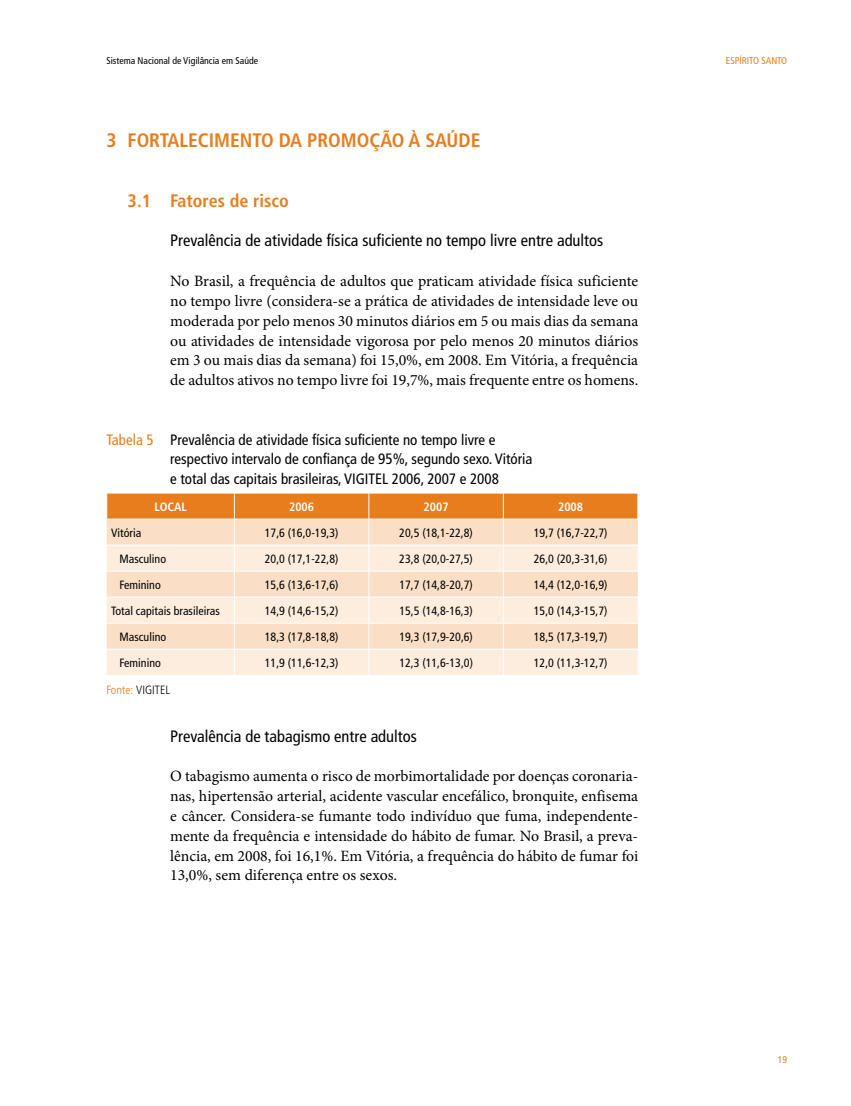
<style>
.page{position:relative;width:851px;height:1106px;background:#fff}
.page>*{position:absolute;margin:0;border:0;box-sizing:border-box;transform-origin:0 0}
.t1{font:700 condensed 19.5px "Frutiger LT Std";color:#e87d1e}
.t2{font:700 condensed 18px "Frutiger LT Std";color:#e87d1e}
.t3{font:condensed 16.5px "Frutiger LT Std";color:#000}
.t4{font:15.75px/19.8px "Minion Pro";letter-spacing:-.005em;color:#000;text-align:justify}
.t5{font:condensed 15px/19.8px "Frutiger LT Std";color:#000}
.t6{font:condensed 12px "Frutiger LT Std";color:#000}
.t7{font:700 condensed 12px "Frutiger LT Std";color:#fff}
.t8{font:300 condensed 12px "Frutiger LT Std";color:#000}
.t9{font:condensed 9.75px "Frutiger LT Std";color:#000}
.t10{font:condensed 9.75px "Frutiger LT Std";color:#e87d1e}
.s1{color:#e87d1e}
</style>
<div class="page">
<svg style="left:106px;top:493px;width:532px;height:182px;background:#f8d9bc"></svg>
<p class="t9" style="left:106px;top:55px;width:153px">Sistema Nacional de Vigilância em Saúde</p>
<p class="t10" style="left:725px;top:55px;width:63px">ESPÍRITO SANTO</p>
<p class="t1" style="left:106px;top:129px;width:375px">3 FORTALECIMENTO DA PROMOÇÃO À SAÚDE</p>
<p class="t2" style="left:128px;top:190px;width:163px">3.1 FATORES DE RISCO</p>
<p class="t3" style="left:170px;top:231px;width:434px">Prevalência de atividade física suficiente no tempo livre entre adultos</p>
<p class="t4" style="left:170px;top:271px;width:469px">No Brasil, a frequência de adultos que praticam atividade física suficiente no tempo livre (considera-se a prática de atividades de intensidade leve ou moderada por pelo menos 30 minutos diários em 5 ou mais dias da semana ou atividades de intensidade vigorosa por pelo menos 20 minutos diários em 3 ou mais dias da semana) foi 15,0%, em 2008. Em Vitória, a frequência de adultos ativos no tempo livre foi 19,7%, mais frequente entre os homens.</p>
<p class="t5" style="left:170px;top:429px;width:364px;text-indent:-64px"><span class="s1">Tabela 5</span> Prevalência de atividade física suficiente no tempo livre e respectivo intervalo de confiança de 95%, segundo sexo. Vitória e total das capitais brasileiras, VIGITEL 2006, 2007 e 2008</p>
<p class="t7" style="left:154px;top:499px;width:27px">LOCAL</p>
<p class="t7" style="left:289px;top:499px;width:26px">2006</p>
<p class="t7" style="left:423px;top:499px;width:26px">2007</p>
<p class="t7" style="left:558px;top:499px;width:26px">2008</p>
<p class="t6" style="left:111px;top:525px;width:32px">Vitória</p>
<p class="t6" style="left:265px;top:525px;width:75px">17,6 (16,0-19,3)</p>
<p class="t6" style="left:399px;top:525px;width:75px">20,5 (18,1-22,8)</p>
<p class="t6" style="left:533px;top:525px;width:75px">19,7 (16,7-22,7)</p>
<p class="t6" style="left:119px;top:551px;width:48px">Masculino</p>
<p class="t6" style="left:265px;top:551px;width:75px">20,0 (17,1-22,8)</p>
<p class="t6" style="left:399px;top:551px;width:75px">23,8 (20,0-27,5)</p>
<p class="t6" style="left:533px;top:551px;width:75px">26,0 (20,3-31,6)</p>
<p class="t6" style="left:119px;top:577px;width:43px">Feminino</p>
<p class="t6" style="left:265px;top:577px;width:75px">15,6 (13,6-17,6)</p>
<p class="t6" style="left:399px;top:577px;width:75px">17,7 (14,8-20,7)</p>
<p class="t6" style="left:533px;top:577px;width:75px">14,4 (12,0-16,9)</p>
<p class="t6" style="left:111px;top:603px;width:110px">Total capitais brasileiras</p>
<p class="t6" style="left:265px;top:603px;width:75px">14,9 (14,6-15,2)</p>
<p class="t6" style="left:399px;top:603px;width:75px">15,5 (14,8-16,3)</p>
<p class="t6" style="left:533px;top:603px;width:75px">15,0 (14,3-15,7)</p>
<p class="t6" style="left:119px;top:629px;width:48px">Masculino</p>
<p class="t6" style="left:265px;top:629px;width:75px">18,3 (17,8-18,8)</p>
<p class="t6" style="left:399px;top:629px;width:75px">19,3 (17,9-20,6)</p>
<p class="t6" style="left:533px;top:629px;width:75px">18,5 (17,3-19,7)</p>
<p class="t6" style="left:119px;top:655px;width:43px">Feminino</p>
<p class="t6" style="left:265px;top:655px;width:75px">11,9 (11,6-12,3)</p>
<p class="t6" style="left:399px;top:655px;width:75px">12,3 (11,6-13,0)</p>
<p class="t6" style="left:533px;top:655px;width:75px">12,0 (11,3-12,7)</p>
<p class="t8" style="left:106px;top:683px;width:65px"><span class="s1">Fonte:</span> VIGITEL</p>
<p class="t3" style="left:170px;top:726px;width:248px">Prevalência de tabagismo entre adultos</p>
<p class="t4" style="left:170px;top:766px;width:469px">O tabagismo aumenta o risco de morbimortalidade por doenças coronaria&shy;nas, hipertensão arterial, acidente vascular encefálico, bronquite, enfisema e câncer. Considera-se fumante todo indivíduo que fuma, independente&shy;mente da frequência e intensidade do hábito de fumar. No Brasil, a preva&shy;lência, em 2008, foi 16,1%. Em Vitória, a frequência do hábito de fumar foi 13,0%, sem diferença entre os sexos.</p>
<p class="t10" style="left:777px;top:1054px;width:11px">19</p>
</div>
